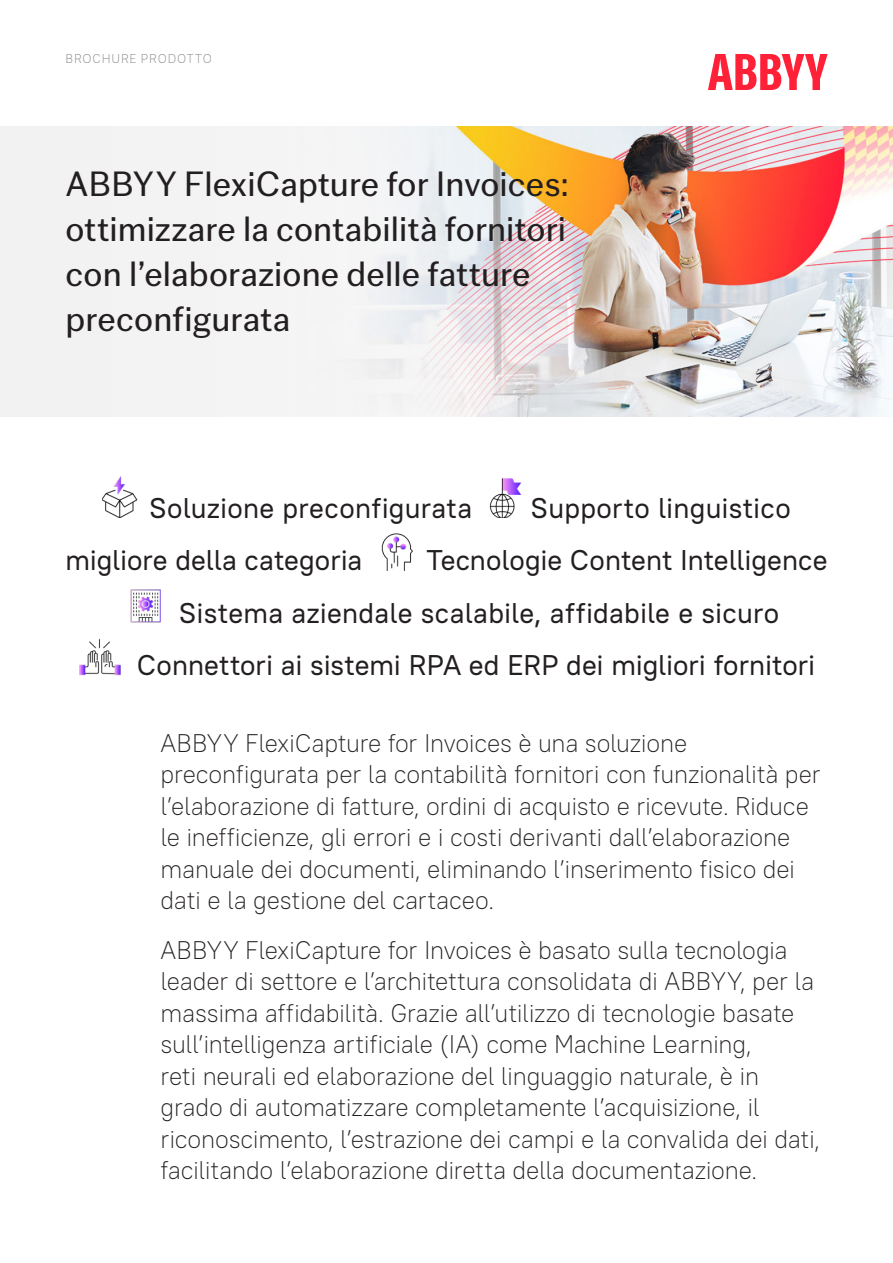
<style>
.page{position:relative;width:893px;height:1263px;background:#fff}
.page>*{position:absolute;margin:0;border:0;box-sizing:border-box;transform-origin:0 0}
.Product{font:36px/45px "Co Fo Gothic Beta 2";letter-spacing:.025em;color:#231f20}
.t1{font:28.5px/52.5px "PT Root";letter-spacing:.005em;color:#231f20}
.WP_Intro_18_24{font:200 25.5px/31.5px "PT Root";letter-spacing:-.01em;color:#231f20}
.Tagline{font:200 12.75px "PT Root";letter-spacing:.065em;color:#808285}
</style>
<div class="page">
<img style="left:0;top:127px;width:893px;height:290px">
<svg style="left:708px;top:54px;width:120px;height:36px"></svg>
<img style="left:102px;top:476px;width:36px;height:42px">
<img style="left:489px;top:478px;width:33px;height:40px">
<img style="left:381px;top:533px;width:32px;height:37px">
<img style="left:130px;top:589px;width:31px;height:33px">
<img style="left:79px;top:638px;width:42px;height:37px">
<p class="Tagline" style="left:65px;top:50px;width:148px">BROCHURE PRODOTTO</p>
<p class="Product" style="left:66px;top:162px;width:504px">ABBYY FlexiCapture for Invoices:</p>
<p class="Product" style="left:66px;top:207px;width:501px">ottimizzare la contabilità fornitori con l’elaborazione delle fatture preconfigurata</p>
<p class="t1" style="left:149px;top:481px;width:325px">Soluzione preconfigurata</p>
<p class="t1" style="left:530px;top:481px;width:262px">Supporto linguistico</p>
<p class="t1" style="left:65px;top:533px;width:299px">migliore della categoria</p>
<p class="t1" style="left:179px;top:533px;width:650px;text-indent:248px">Tecnologie Content Intelligence<br>Sistema aziendale scalabile, affidabile e sicuro</p>
<p class="t1" style="left:137px;top:638px;width:680px">Connettori ai sistemi RPA ed ERP dei migliori fornitori</p>
<p class="WP_Intro_18_24" style="left:161px;top:727px;width:662px">ABBYY FlexiCapture for Invoices è una soluzione preconfigurata per la contabilità fornitori con funzionalità per l’elaborazione di fatture, ordini di acquisto e ricevute. Riduce le inefficienze, gli errori e i costi derivanti dall’elaborazione manuale dei documenti, eliminando l’inserimento fisico dei dati e la gestione del cartaceo.</p>
<p class="WP_Intro_18_24" style="left:161px;top:934px;width:661px">ABBYY FlexiCapture for Invoices è basato sulla tecnologia leader di settore e l’architettura consolidata di ABBYY, per la massima affidabilità. Grazie all’utilizzo di tecnologie basate sull’intelligenza artificiale (IA) come Machine Learning,<br>reti neurali ed elaborazione del linguaggio naturale, è in grado di automatizzare completamente l’acquisizione, il riconoscimento, l’estrazione dei campi e la convalida dei dati, facilitando l’elaborazione diretta della documentazione.</p>
</div>
